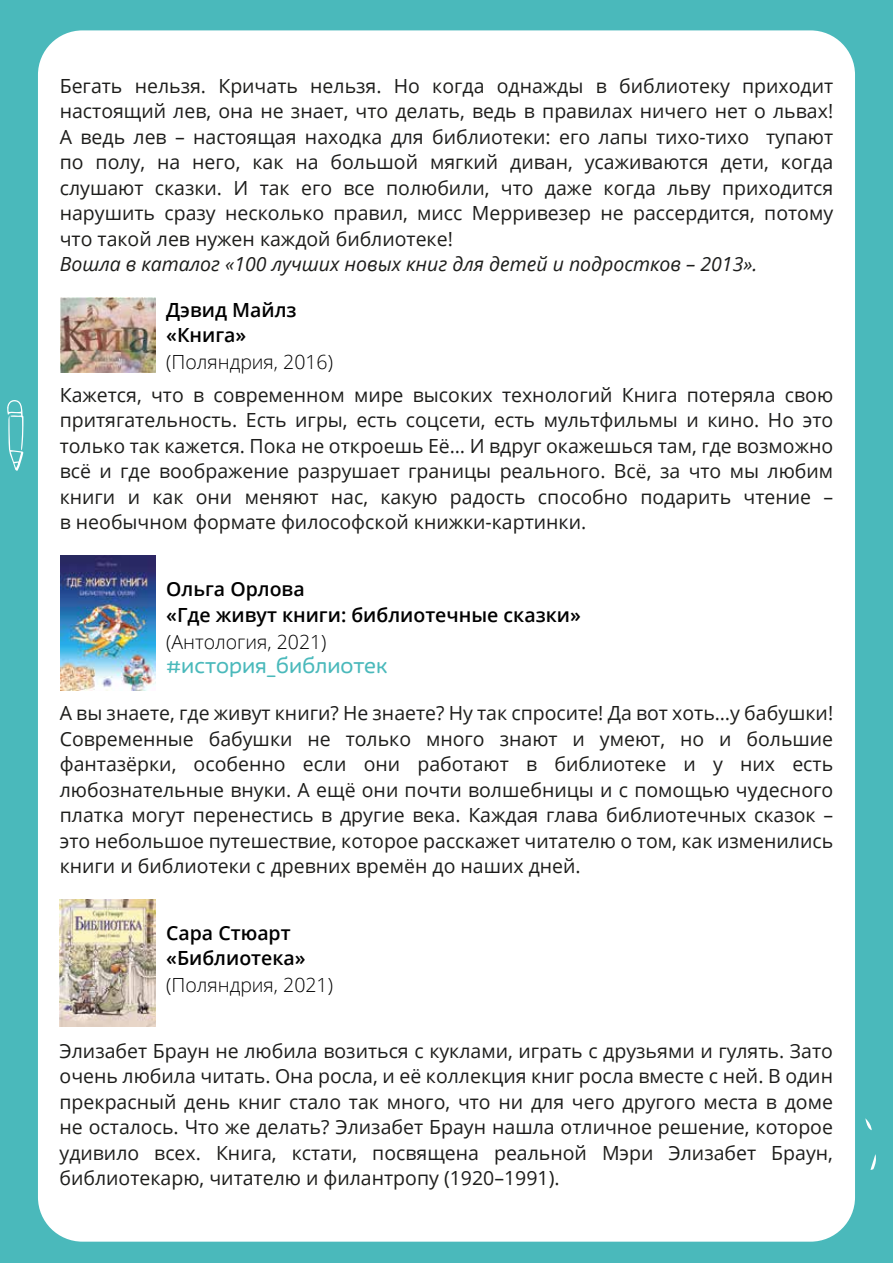
<style>
.page{position:relative;width:893px;height:1263px;background:#4ab9bb}
.page>*{position:absolute;margin:0;border:0;box-sizing:border-box;transform-origin:0 0}
.t1{font:19.5px/25.5px "Open Sans";color:#1d1d1b;text-align:justify}
.t2{font:600 19.5px/25.5px "Open Sans";color:#000}
.t3{font:italic 19.5px "Open Sans";color:#1d1d1b}
.t4{font:300 19.5px "Open Sans";color:#000}
.t5{font:19.5px "Irma Text Round Pro";color:#4ab9bb}
</style>
<div class="page">
<div style="left:38px;top:30px;width:817px;height:1212px;background:#fff;border-radius:44px"></div>
<svg style="left:870px;top:1154px;width:6px;height:16px"></svg>
<svg style="left:865px;top:1118px;width:7px;height:12px"></svg>
<svg style="left:7px;top:400px;width:16px;height:71px"></svg>
<img style="left:61px;top:556px;width:94px;height:135px">
<img style="left:60px;top:899px;width:95px;height:128px">
<img style="left:61px;top:298px;width:94px;height:74px">
<p class="t1" style="left:60px;top:72px;width:775px">Бегать нельзя. Кричать нельзя. Но когда однажды в библиотеку приходит настоящий лев, она не знает, что делать, ведь в правилах ничего нет о львах!<br>А ведь лев – настоящая находка для библиотеки: его лапы тихо-тихо тупают по полу, на него, как на большой мягкий диван, усаживаются дети, когда слушают сказки. И так его все полюбили, что даже когда льву приходится нарушить сразу несколько правил, мисс Мерривезер не рассердится, потому что такой лев нужен каждой библиотеке!</p>
<p class="t3" style="left:60px;top:251px;width:699px">Вошла в каталог «100 лучших новых книг для детей и подростков – 2013».</p>
<p class="t2" style="left:166px;top:297px;width:132px">Дэвид Майлз «Книга»</p>
<p class="t4" style="left:166px;top:349px;width:168px">(Поляндрия, 2016)</p>
<p class="t1" style="left:60px;top:382px;width:775px">Кажется, что в современном мире высоких технологий Книга потеряла свою притягательность. Есть игры, есть соцсети, есть мультфильмы и кино. Но это только так кажется. Пока не откроешь Её… И вдруг окажешься там, где возможно всё и где воображение разрушает границы реального. Всё, за что мы любим книги и как они меняют нас, какую радость способно подарить чтение – в необычном формате философской книжки-картинки.</p>
<p class="t2" style="left:166px;top:576px;width:416px">Ольга Орлова<br>«Где живут книги: библиотечные сказки»</p>
<p class="t4" style="left:166px;top:628px;width:162px">(Антология, 2021)</p>
<p class="t5" style="left:166px;top:649px;width:223px">#история_библиотек</p>
<p class="t1" style="left:60px;top:700px;width:775px">А вы знаете, где живут книги? Не знаете? Ну так спросите! Да вот хоть…у бабушки!<br>Современные бабушки не только много знают и умеют, но и большие фантазёрки, особенно если они работают в библиотеке и у них есть любознательные внуки. А ещё они почти волшебницы и с помощью чудесного платка могут перенестись в другие века. Каждая глава библиотечных сказок – это небольшое путешествие, которое расскажет читателю о том, как изменились книги и библиотеки с древних времён до наших дней.</p>
<p class="t2" style="left:166px;top:919px;width:141px">Сара Стюарт «Библиотека»</p>
<p class="t4" style="left:166px;top:972px;width:168px">(Поляндрия, 2021)</p>
<p class="t1" style="left:60px;top:1037px;width:775px">Элизабет Браун не любила возиться с куклами, играть с друзьями и гулять. Зато очень любила читать. Она росла, и её коллекция книг росла вместе с ней. В один прекрасный день книг стало так много, что ни для чего другого места в доме не осталось. Что же делать? Элизабет Браун нашла отличное решение, которое удивило всех. Книга, кстати, посвящена реальной Мэри Элизабет Браун, библиотекарю, читателю и филантропу (1920–1991).</p>
</div>
